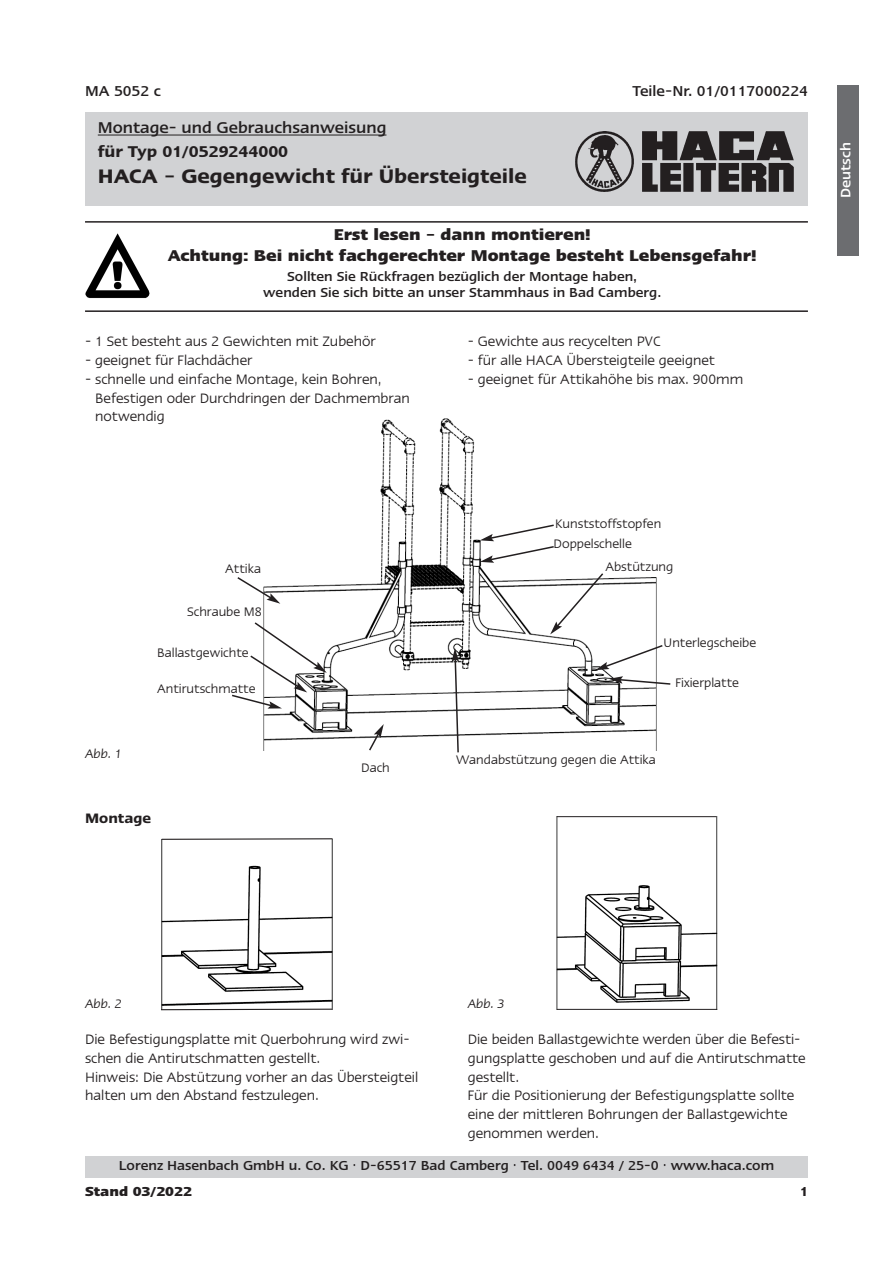
<style>
.page{position:relative;width:893px;height:1263px;background:#fff}
.page>*{position:absolute;margin:0;border:0;box-sizing:border-box;transform-origin:0 0}
.t1{font:600 22.5px "Linotype Ergo";color:#231f20}
.t2{font:700 18px "Linotype Ergo";color:#231f20}
.t3{font:500 18px "Linotype Ergo";color:#231f20}
.t4{font:600 18px "Linotype Ergo";color:#231f20}
.t5{font:500 16.5px "Linotype Ergo";color:#231f20}
.t6{font:15.75px/18.8px "Linotype Ergo";color:#231f20}
.t7{font:500 15.75px "Linotype Ergo";color:#fff}
.t8{font:600 15.75px "Linotype Ergo";color:#231f20}
.t9{font:500 15px "Linotype Ergo";color:#231f20}
.t10{font:700 15px "Linotype Ergo";color:#231f20}
.t11{font:600 15px "Linotype Ergo";color:#231f20}
.t12{font:14.25px "Linotype Ergo";color:#231f20}
.t13{font:italic 14.25px "Linotype Ergo";color:#231f20}
</style>
<div class="page">
<div style="left:85px;top:113px;width:723px;height:93px;background:#d1d2d4"></div>
<img style="left:575px;top:132px;width:218px;height:60px">
<hr style="left:98px;top:135px;width:288px;height:1px;background:#231f20">
<div style="left:85px;top:1157px;width:723px;height:21px;background:#d1d2d4"></div>
<div style="left:838px;top:85px;width:21px;height:170px;background:#6c6d70"></div>
<hr style="left:85px;top:221px;width:723px;height:2px;background:#231f20">
<hr style="left:85px;top:310px;width:723px;height:2px;background:#231f20">
<img style="left:85px;top:234px;width:65px;height:64px">
<img style="left:161px;top:840px;width:172px;height:168px">
<img style="left:263px;top:418px;width:394px;height:332px">
<svg style="left:550px;top:572px;width:55px;height:62px"></svg>
<svg style="left:595px;top:644px;width:68px;height:26px"></svg>
<svg style="left:609px;top:676px;width:62px;height:10px"></svg>
<svg style="left:452px;top:648px;width:8px;height:105px"></svg>
<svg style="left:237px;top:576px;width:43px;height:28px"></svg>
<svg style="left:232px;top:621px;width:95px;height:87px"></svg>
<svg style="left:368px;top:724px;width:16px;height:27px"></svg>
<img style="left:556px;top:817px;width:162px;height:192px">
<hr style="left:557px;top:816px;width:159px;height:1px;background:#231f20">
<hr style="left:557px;top:1009px;width:160px;height:1px;background:#231f20">
<svg style="left:161px;top:838px;width:172px;height:2px"></svg>
<svg style="left:161px;top:1008px;width:172px;height:3px"></svg>
<svg style="left:480px;top:523px;width:75px;height:40px"></svg>
<div style="left:555px;top:518px;width:109px;height:14px;background:#fff"></div>
<p class="t5" style="left:85px;top:85px;width:77px">MA 5052 c</p>
<p class="t5" style="left:632px;top:85px;width:177px">Teile-Nr. 01/0117000224</p>
<p class="t3" style="left:98px;top:121px;width:290px">Montage- und Gebrauchsanweisung</p>
<p class="t4" style="left:98px;top:145px;width:192px">für Typ 01/0529244000</p>
<p class="t1" style="left:98px;top:168px;width:431px">HACA – Gegengewicht für Übersteigteile</p>
<p class="t2" style="left:334px;top:228px;width:259px">Erst lesen – dann montieren!</p>
<p class="t2" style="left:168px;top:249px;width:590px">Achtung: Bei nicht fachgerechter Montage besteht Lebensgefahr!</p>
<p class="t9" style="left:287px;top:271px;width:352px">Sollten Sie Rückfragen bezüglich der Montage haben,</p>
<p class="t9" style="left:263px;top:287px;width:400px">wenden Sie sich bitte an unser Stammhaus in Bad Camberg.</p>
<p class="t6" style="left:85px;top:333px;width:292px">- 1 Set besteht aus 2 Gewichten mit Zubehör</p>
<p class="t6" style="left:85px;top:352px;width:169px">- geeignet für Flachdächer</p>
<p class="t6" style="left:95px;top:371px;width:316px;text-indent:-10px">- schnelle und einfache Montage, kein Bohren,<br>Befestigen oder Durchdringen der Dachmembran notwendig</p>
<p class="t6" style="left:468px;top:333px;width:194px">- Gewichte aus recycelten PVC</p>
<p class="t6" style="left:468px;top:352px;width:249px">- für alle HACA Übersteigteile geeignet</p>
<p class="t6" style="left:468px;top:371px;width:277px">- geeignet für Attikahöhe bis max. 900mm</p>
<p class="t7" style="left:840px;top:198px;width:57px;rotate:-90deg">Deutsch</p>
<p class="t12" style="left:225px;top:564px;width:37px">Attika</p>
<p class="t12" style="left:187px;top:607px;width:76px">Schraube M8</p>
<p class="t12" style="left:157px;top:648px;width:93px">Ballastgewichte</p>
<p class="t13" style="left:85px;top:748px;width:38px">Abb. 1</p>
<p class="t12" style="left:157px;top:684px;width:100px">Antirutschmatte</p>
<p class="t8" style="left:85px;top:813px;width:68px">Montage</p>
<p class="t12" style="left:361px;top:762px;width:30px">Dach</p>
<p class="t12" style="left:555px;top:518px;width:108px">Kunststoffstopfen</p>
<p class="t12" style="left:554px;top:539px;width:80px">Doppelschelle</p>
<p class="t12" style="left:605px;top:562px;width:69px">Abstützung</p>
<p class="t12" style="left:664px;top:638px;width:94px">Unterlegscheibe</p>
<p class="t12" style="left:675px;top:677px;width:65px">Fixierplatte</p>
<p class="t12" style="left:456px;top:755px;width:201px">Wandabstützung gegen die Attika</p>
<p class="t13" style="left:85px;top:998px;width:38px">Abb. 2</p>
<p class="t13" style="left:468px;top:998px;width:38px">Abb. 3</p>
<p class="t6" style="left:85px;top:1031px;width:326px">Die Befestigungsplatte mit Querbohrung wird zwi&shy;schen die Antirutschmatten gestellt.</p>
<p class="t6" style="left:85px;top:1068px;width:335px">Hinweis: Die Abstützung vorher an das Übersteigteil halten um den Abstand festzulegen.</p>
<p class="t6" style="left:468px;top:1031px;width:339px">Die beiden Ballastgewichte werden über die Befesti&shy;gungsplatte geschoben und auf die Antirutschmatte gestellt.</p>
<p class="t6" style="left:468px;top:1087px;width:328px">Für die Positionierung der Befestigungs platte sollte eine der mittleren Bohrungen der Ballast gewichte genommen werden.</p>
<p class="t9" style="left:119px;top:1160px;width:657px">Lorenz Hasenbach GmbH u. Co. KG · D-65517 Bad Camberg · Tel. 0049 6434 / 25-0 · www.haca.com</p>
<p class="t10" style="left:85px;top:1186px;width:108px">Stand 03/2022</p>
<p class="t11" style="left:800px;top:1186px;width:10px">1</p>
</div>
